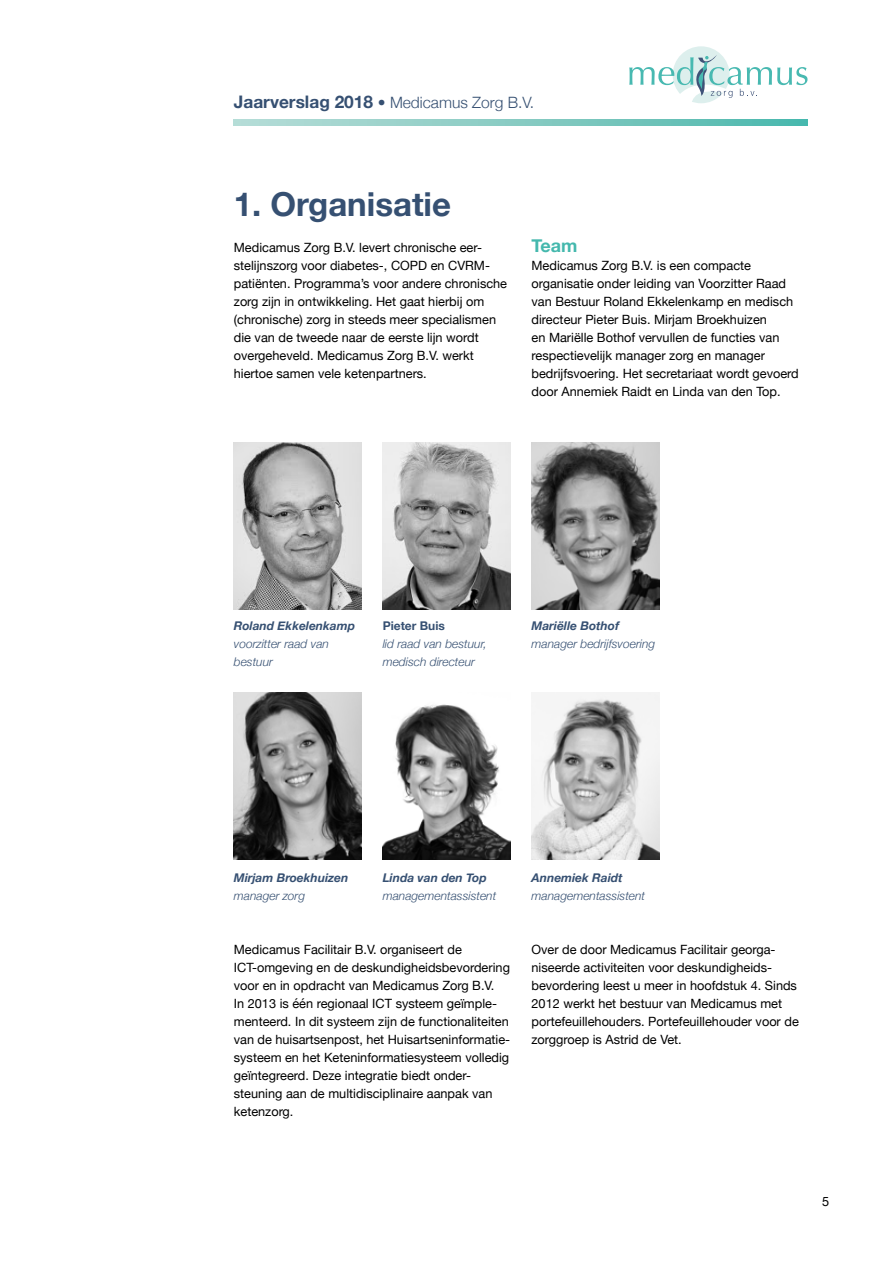
<style>
.page{position:relative;width:893px;height:1263px;background:#fff}
.page>*{position:absolute;margin:0;border:0;box-sizing:border-box;transform-origin:0 0}
.t1{font:700 33px "Helvetica Neue";color:#365072}
.t2{font:700 18px "Helvetica Neue";color:#44b8ad}
.t3{font:300 15.6px "Helvetica Neue";color:#365072}
.t4{font:12.75px/18px "Helvetica Neue";color:#000}
.t5{font:italic 300 12px/18px "Helvetica Neue";color:#365072}
.t6{font:italic 700 12px "Helvetica Neue";color:#365072}
.t7{font:700 12px "Helvetica Neue";color:#365072}
.s1{font-weight:700;font-size:17.25px}
</style>
<div class="page">
<div style="left:673px;top:46px;width:57px;height:57px;background:#ddefed;border-radius:50%"></div>
<svg style="left:629px;top:55px;width:178px;height:48px"></svg>
<svg style="left:234px;top:119px;width:574px;height:7px;background:#83cac2"></svg>
<img style="left:234px;top:442px;width:127px;height:167px">
<img style="left:383px;top:442px;width:127px;height:167px">
<img style="left:383px;top:704px;width:127px;height:155px">
<img style="left:531px;top:693px;width:128px;height:166px">
<img style="left:234px;top:693px;width:127px;height:166px">
<img style="left:531px;top:442px;width:128px;height:167px">
<p class="t3" style="left:234px;top:90px;width:302px"><span class="s1">Jaarverslag 2018</span> • Medicamus Zorg B.V.</p>
<h1 class="t1" style="left:234px;top:178px;width:219px">1. Organisatie</h1>
<p class="t4" style="left:234px;top:239px;width:275px">Medicamus Zorg B.V. levert chronische eer&shy;stelijnszorg voor diabetes-, COPD en CVRM&shy;patiënten. Programma’s voor andere chronische zorg zijn in ontwikkeling. Het gaat hierbij om (chronische) zorg in steeds meer specialismen die van de tweede naar de eerste lijn wordt overgeheveld. Medicamus Zorg B.V. werkt hiertoe samen vele ketenpartners.</p>
<h2 class="t2" style="left:531px;top:231px;width:47px">Team</h2>
<p class="t4" style="left:531px;top:257px;width:269px">Medicamus Zorg B.V. is een compacte organisatie onder leiding van Voorzitter Raad van Bestuur Roland Ekkelenkamp en medisch directeur Pieter Buis. Mirjam Broekhuizen<br>en Mariëlle Bothof vervullen de functies van respectievelijk manager zorg en manager bedrijfsvoering. Het secretariaat wordt gevoerd door Annemiek Raidt en Linda van den Top.</p>
<p class="t6" style="left:234px;top:616px;width:123px">Roland Ekkelenkamp</p>
<p class="t5" style="left:234px;top:634px;width:97px">voorzitter raad van bestuur</p>
<p class="t7" style="left:383px;top:616px;width:64px">Pieter Buis</p>
<p class="t5" style="left:383px;top:634px;width:106px">lid raad van bestuur, medisch directeur</p>
<p class="t6" style="left:532px;top:616px;width:89px">Mariëlle Bothof</p>
<p class="t5" style="left:532px;top:634px;width:125px">manager bedrijfsvoering</p>
<p class="t6" style="left:234px;top:868px;width:116px">Mirjam Broekhuizen</p>
<p class="t5" style="left:234px;top:886px;width:73px">manager zorg</p>
<p class="t6" style="left:383px;top:868px;width:106px">Linda van den Top</p>
<p class="t5" style="left:383px;top:886px;width:115px">managementassistent</p>
<p class="t6" style="left:532px;top:868px;width:93px">Annemiek Raidt</p>
<p class="t5" style="left:532px;top:886px;width:115px">managementassistent</p>
<p class="t4" style="left:234px;top:941px;width:278px">Medicamus Facilitair B.V. organiseert de ICT-omgeving en de deskundigheidsbevordering voor en in opdracht van Medicamus Zorg B.V.<br>In 2013 is één regionaal ICT systeem geïmple&shy;menteerd. In dit systeem zijn de functionaliteiten van de huisartsenpost, het Huisartseninformatie&shy;systeem en het Keteninformatiesysteem volledig geïntegreerd. Deze integratie biedt onder&shy;steuning aan de multidisciplinaire aanpak van ketenzorg.</p>
<p class="t4" style="left:531px;top:941px;width:269px">Over de door Medicamus Facilitair georga&shy;niseerde activiteiten voor deskundigheids&shy;bevordering leest u meer in hoofdstuk 4. Sinds 2012 werkt het bestuur van Medicamus met portefeuillehouders. Portefeuillehouder voor de zorggroep is Astrid de Vet.</p>
<p class="t4" style="left:822px;top:1193px;width:9px">5</p>
</div>
